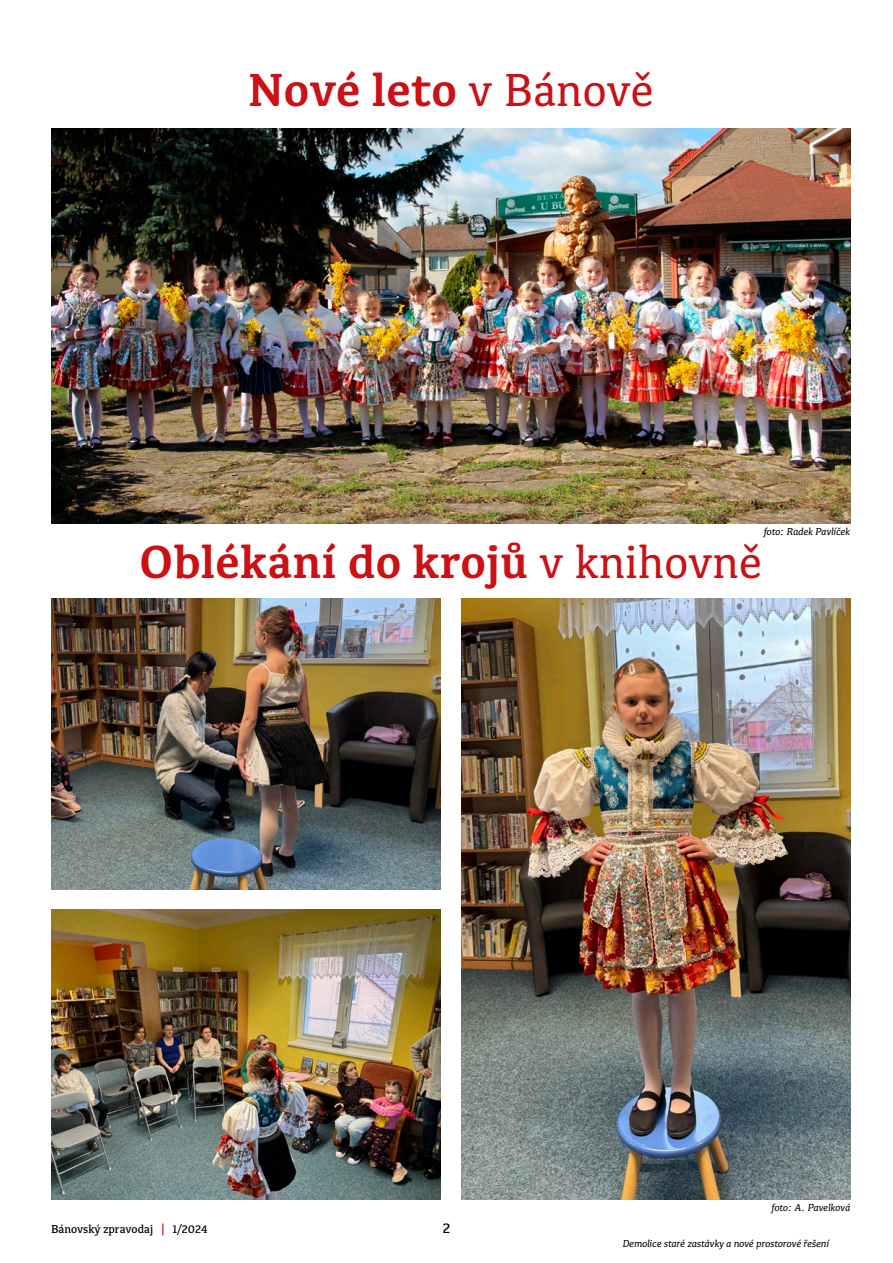
<style>
.page{position:relative;width:893px;height:1263px;background:#fff}
.page>*{position:absolute;margin:0;border:0;box-sizing:border-box;transform-origin:0 0}
.t1{font:700 48px "Kefa II Pro";letter-spacing:.01em;color:#cc1116}
.t2{font:500 15px "Kefa II Pro";color:#000}
.t3{font:500 12px "Kefa II Pro";color:#000}
.t4{font:italic 10.5px "Kefa II Pro";color:#000}
.s1{font-weight:400}
.s2{font-weight:700;color:#cc1116}
</style>
<div class="page">
<img style="left:51px;top:128px;width:799px;height:395px">
<img style="left:51px;top:599px;width:389px;height:290px">
<img style="left:51px;top:909px;width:389px;height:290px">
<img style="left:461px;top:599px;width:389px;height:600px">
<p class="t1" style="left:248px;top:62px;width:407px">Nové leto <span class="s1">v Bánově</span></p>
<p class="t4" style="left:764px;top:525px;width:88px">foto: Radek Pavlíček</p>
<p class="t1" style="left:139px;top:534px;width:624px">Oblékání do krojů <span class="s1">v knihovně</span></p>
<p class="t3" style="left:51px;top:1222px;width:158px">Bánovský zpravodaj <span class="s2">|</span> 1/2024</p>
<h2 class="t2" style="left:443px;top:1219px;width:9px">2</h2>
<p class="t4" style="left:772px;top:1201px;width:80px">foto: A. Pavelková</p>
<p class="t4" style="left:623px;top:1237px;width:208px">Demolice staré zastávky a nové prostorové řešení</p>
</div>
